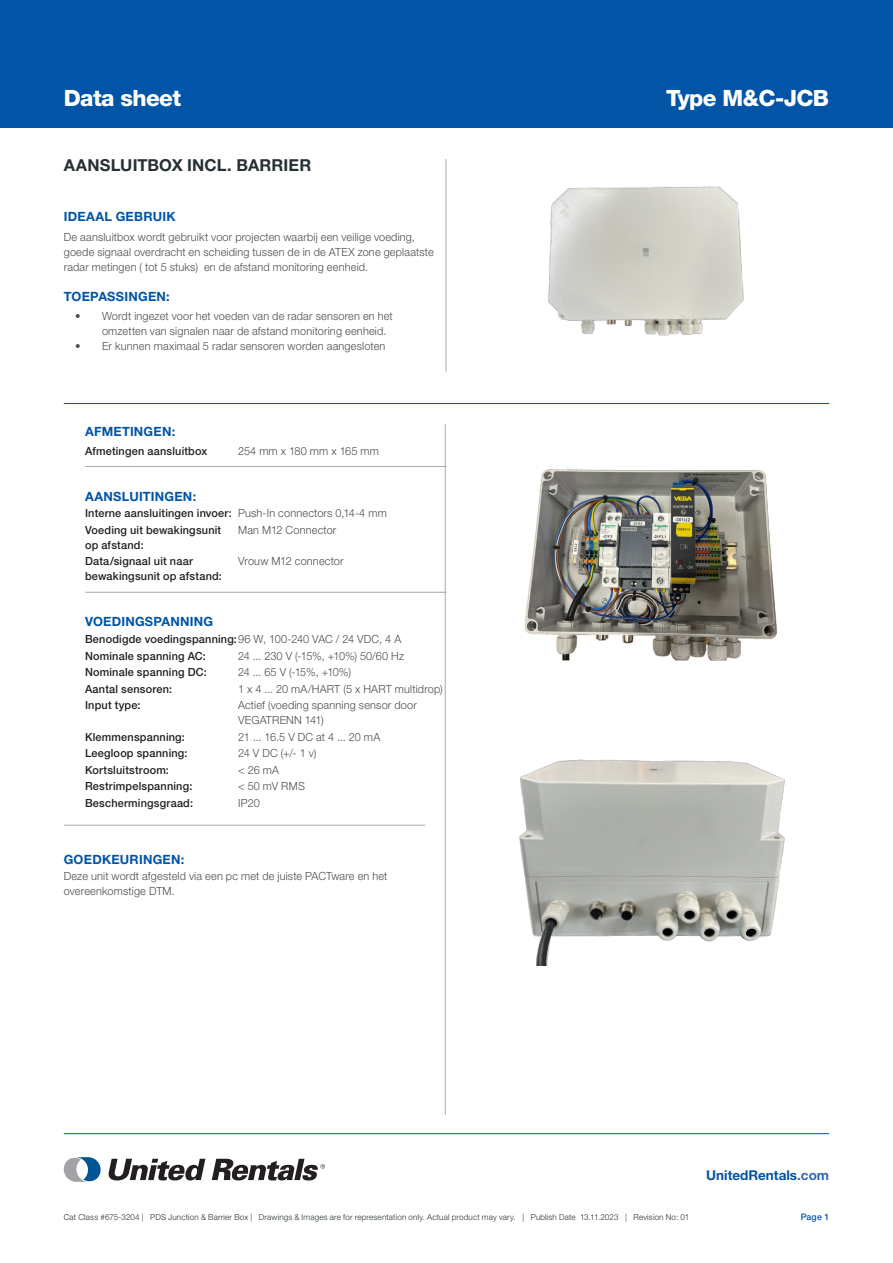
<style>
.page{position:relative;width:893px;height:1263px;background:#fff}
.page>*{position:absolute;margin:0;border:0;box-sizing:border-box;transform-origin:0 0}
.Typenummer{font:800 22.5px "Helvetica Neue LT Std";letter-spacing:-.025em;color:#fff}
.SPECS_kapitalen{font:700 16.5px "Helvetica Neue LT Std";letter-spacing:.005em;color:#263035}
.t1{font:700 13.5px "Helvetica Neue LT Std";color:#0154a6}
.Subkop___blauw___8_5{font:700 12.75px "Helvetica Neue LT Std";letter-spacing:.02em;color:#0154a6}
.Body_-_7_5___8_pt{font:300 11.25px/15px "Helvetica Neue LT Std";letter-spacing:.015em;color:#4b4c4d}
.Body_-_7_5___8_pt-2{font:500 11.25px/15px "Helvetica Neue LT Std";letter-spacing:.02em;color:#231f20}
.t2{font:500 9px "Helvetica Neue LT Std";color:#0154a6}
.Footertekst{font:300 8.25px "Helvetica Neue LT Std";letter-spacing:.025em;color:#263035}
.s1{font-weight:300;color:#4b4c4d}
.s2{color:#3165b0}
</style>
<div class="page">
<hr style="left:64px;top:1133px;width:765px;height:1px;background:#0154a6">
<div style="left:0;top:0;width:893px;height:128px;background:#0154a6"></div>
<svg style="left:108px;top:1159px;width:97px;height:21px"></svg>
<svg style="left:64px;top:1157px;width:37px;height:25px"></svg>
<svg style="left:212px;top:1159px;width:113px;height:21px"></svg>
<hr style="left:64px;top:403px;width:765px;height:1px;background:#0154a6">
<hr style="left:445px;top:424px;width:1px;height:691px;background:#a8a9ad">
<hr style="left:446px;top:159px;width:1px;height:213px;background:#a8a9ad">
<img style="left:524px;top:467px;width:253px;height:194px">
<hr style="left:85px;top:466px;width:361px;height:1px;background:#a8a9ad">
<hr style="left:85px;top:592px;width:361px;height:1px;background:#a8a9ad">
<hr style="left:64px;top:825px;width:361px;height:1px;background:#a8a9ad">
<img style="left:519px;top:759px;width:266px;height:206px">
<img style="left:548px;top:186px;width:196px;height:150px">
<h1 class="Typenummer" style="left:64px;top:85px;width:119px">Data sheet</h1>
<p class="SPECS_kapitalen" style="left:64px;top:155px;width:249px">AANSLUITBOX INCL. BARRIER</p>
<p class="Subkop___blauw___8_5" style="left:64px;top:209px;width:113px">IDEAAL GEBRUIK</p>
<p class="Body_-_7_5___8_pt" style="left:64px;top:229px;width:371px">De aansluitbox wordt gebruikt voor projecten waarbij een veilige voeding, goede signaal overdracht en scheiding tussen de in de ATEX zone geplaatste radar metingen ( tot 5 stuks) en de afstand monitoring eenheid.</p>
<p class="Subkop___blauw___8_5" style="left:64px;top:288px;width:108px">TOEPASSINGEN:</p>
<p class="Body_-_7_5___8_pt" style="left:102px;top:308px;width:292px;text-indent:-27px">• Wordt ingezet voor het voeden van de radar sensoren en het omzetten van signalen naar de afstand monitoring eenheid.</p>
<p class="Body_-_7_5___8_pt" style="left:75px;top:338px;width:312px">• Er kunnen maximaal 5 radar sensoren worden aangesloten</p>
<p class="Subkop___blauw___8_5" style="left:85px;top:424px;width:92px">AFMETINGEN:</p>
<p class="Body_-_7_5___8_pt-2" style="left:85px;top:443px;width:124px">Afmetingen aansluitbox</p>
<p class="Body_-_7_5___8_pt" style="left:238px;top:443px;width:142px">254 mm x 180 mm x 165 mm</p>
<p class="Subkop___blauw___8_5" style="left:85px;top:488px;width:113px">AANSLUITINGEN:</p>
<p class="Body_-_7_5___8_pt-2" style="left:85px;top:506px;width:148px">Interne aansluitingen invoer:</p>
<p class="Body_-_7_5___8_pt" style="left:238px;top:505px;width:150px">Push-In connectors 0,14-4 mm</p>
<p class="Body_-_7_5___8_pt-2" style="left:85px;top:522px;width:138px">Voeding uit bewakingsunit op afstand:</p>
<p class="Body_-_7_5___8_pt" style="left:238px;top:522px;width:100px">Man M12 Connector</p>
<p class="Body_-_7_5___8_pt-2" style="left:85px;top:554px;width:138px">Data/signaal uit naar bewakingsunit op afstand:</p>
<p class="Body_-_7_5___8_pt" style="left:238px;top:554px;width:107px">Vrouw M12 connector</p>
<p class="Subkop___blauw___8_5" style="left:85px;top:614px;width:130px">VOEDINGSPANNING</p>
<p class="Body_-_7_5___8_pt-2" style="left:85px;top:631px;width:318px">Benodigde voedingspanning:<span class="s1">96 W, 100-240 VAC / 24 VDC, 4 A</span></p>
<p class="Body_-_7_5___8_pt-2" style="left:85px;top:648px;width:122px">Nominale spanning AC:</p>
<p class="Body_-_7_5___8_pt" style="left:238px;top:648px;width:167px">24 ... 230 V (-15%, +10%) 50/60 Hz</p>
<p class="Body_-_7_5___8_pt-2" style="left:85px;top:664px;width:123px">Nominale spanning DC:</p>
<p class="Body_-_7_5___8_pt" style="left:238px;top:664px;width:114px">24 ... 65 V (-15%, +10%)</p>
<p class="Body_-_7_5___8_pt-2" style="left:85px;top:681px;width:89px">Aantal sensoren:</p>
<p class="Body_-_7_5___8_pt" style="left:238px;top:681px;width:206px">1 x 4 ... 20 mA/HART (5 x HART multidrop)</p>
<p class="Body_-_7_5___8_pt-2" style="left:85px;top:697px;width:57px">Input type:</p>
<p class="Body_-_7_5___8_pt" style="left:238px;top:697px;width:180px">Actief (voeding spanning sensor door<br>VEGATRENN 141)</p>
<p class="Body_-_7_5___8_pt-2" style="left:85px;top:729px;width:101px">Klemmenspanning:</p>
<p class="Body_-_7_5___8_pt" style="left:238px;top:729px;width:144px">21 ... 16.5 V DC at 4 ... 20 mA</p>
<p class="Body_-_7_5___8_pt-2" style="left:85px;top:746px;width:104px">Leegloop spanning:</p>
<p class="Body_-_7_5___8_pt" style="left:238px;top:745px;width:80px">24 V DC (+/- 1 v)</p>
<p class="Body_-_7_5___8_pt-2" style="left:85px;top:762px;width:85px">Kortsluitstroom:</p>
<p class="Body_-_7_5___8_pt" style="left:238px;top:762px;width:42px">&lt; 26 mA</p>
<p class="Body_-_7_5___8_pt-2" style="left:85px;top:779px;width:109px">Restrimpelspanning:</p>
<p class="Body_-_7_5___8_pt" style="left:238px;top:779px;width:68px">&lt; 50 mV RMS</p>
<p class="Body_-_7_5___8_pt-2" style="left:85px;top:795px;width:110px">Beschermingsgraad:</p>
<p class="Body_-_7_5___8_pt" style="left:238px;top:795px;width:23px">IP20</p>
<p class="Subkop___blauw___8_5" style="left:64px;top:851px;width:122px">GOEDKEURINGEN:</p>
<p class="Body_-_7_5___8_pt" style="left:64px;top:868px;width:325px">Deze unit wordt afgesteld via een pc met de juiste PACTware en het overeenkomstige DTM.</p>
<p class="Typenummer" style="left:666px;top:85px;width:164px">Type M&amp;C-JCB</p>
<p class="t1" style="left:706px;top:1167px;width:124px">UnitedRentals<span class="s2">.com</span></p>
<p class="Footertekst" style="left:64px;top:1212px;width:627px">Cat Class #675-3204 | PDS Junction &amp; Barrier Box | Drawings &amp; Images are for representation only. Actual product may vary. | Publish Date 13.11.2023 | Revision No: 01</p>
<p class="t2" style="left:801px;top:1212px;width:30px">Page 1</p>
</div>
